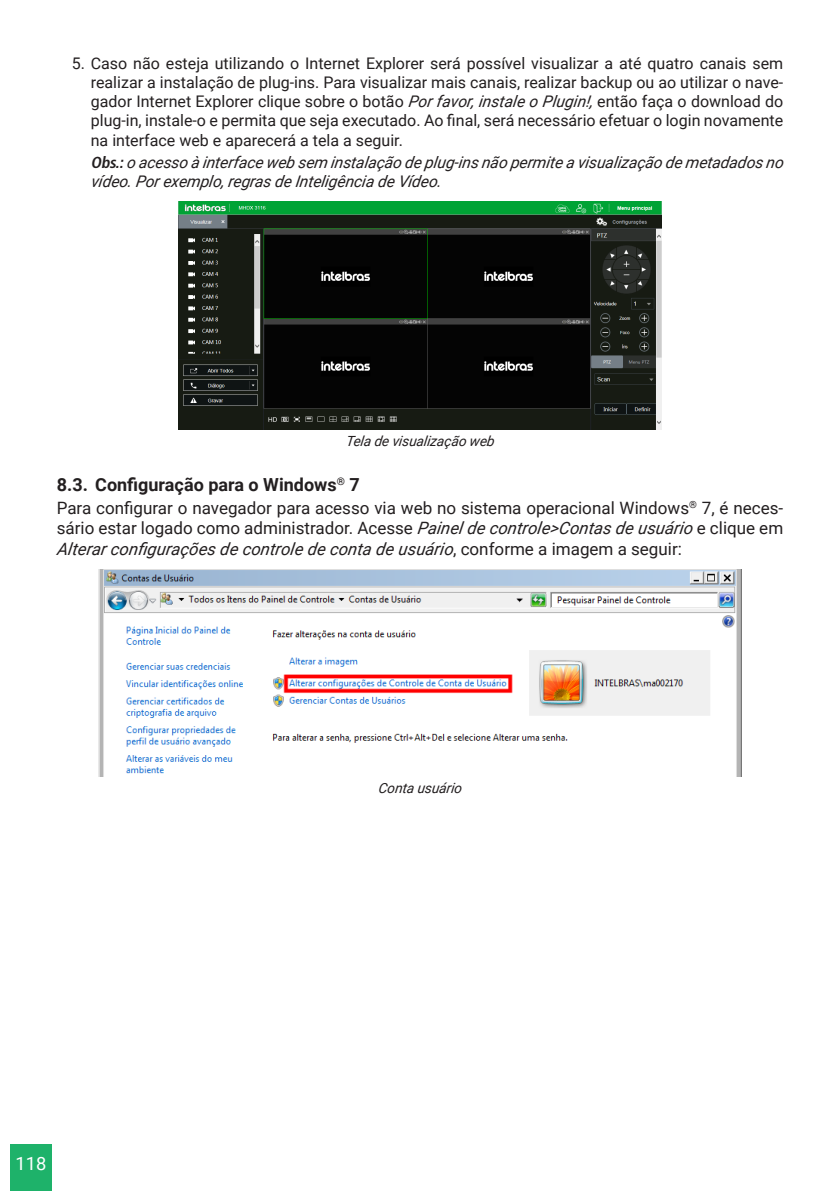
<style>
.page{position:relative;width:840px;height:1191px;background:#fff}
.page>*{position:absolute;margin:0;border:0;box-sizing:border-box;transform-origin:0 0}
.t1{font:18.2px "Roboto";color:#fff}
.t2{font:700 18px "Roboto";color:#231f20}
._0__Corpo_de_texto{font:17px/20.4px "Roboto";color:#231f20;text-align:justify}
.t3{font:16px/19.2px "Roboto";color:#231f20;text-align:justify}
._13__Observação{font:italic 16px/19.2px "Roboto";letter-spacing:-.01em;color:#231f20}
._7__Legenda{font:italic 14px "Roboto";color:#231f20}
.s1{font-style:italic}
.s2{font-family:"Frutiger LT Std";font-weight:700;font-stretch:condensed}
</style>
<div class="page">
<div style="left:10px;top:1144px;width:42px;height:47px;background:#1eb26a"></div>
<img style="left:179px;top:201px;width:481px;height:228px">
<img style="left:98px;top:569px;width:643px;height:207px">
<p class="t3" style="left:91px;top:53px;width:693px;text-indent:-19px">5. Caso não esteja utilizando o Internet Explorer será possível visualizar a até quatro canais sem realizar a instalação de plug-ins. Para visualizar mais canais, realizar backup ou ao utilizar o nave&shy;gador Internet Explorer clique sobre o botão <span class="s1">Porfavor, instale o Plugin!,</span> então faça o download do plug-in, instale-o e permita que seja executado. Ao final, será necessário efetuar o login novamente na interface web e aparecerá a tela a seguir.</p>
<p class="_13__Observação" style="left:91px;top:152px;width:697px"><span class="s2">Obs.:</span>o acesso à interface web sem instalação de plug-ins não p ermite a visualização de metadados no vídeo.Porexemp lo, regras de Inteligência de Vídeo.</p>
<p class="_7__Legenda" style="left:345px;top:431px;width:153px">Tela de visualização web</p>
<p class="t2" style="left:57px;top:471px;width:304px">8.3. Configuração para o Windows<sup>®</sup> 7</p>
<p class="_0__Corpo_de_texto" style="left:57px;top:497px;width:727px">Para configurar o navegador para acesso via web no sistema operacional Windows<sup>®</sup> 7, é neces&shy;sário estar logado como administrador. Acesse <span class="s1">Painelde controle&gt;Contas de usuário</span> e clique em <span class="s1">Alterarconfigurações de controle de conta de usuário</span>, c o n f o r m e a i m a g e m a s e g u i r :</p>
<p class="_7__Legenda" style="left:378px;top:778px;width:88px">Conta usuário</p>
<p class="t1" style="left:16px;top:1151px;width:32px">118</p>
</div>
